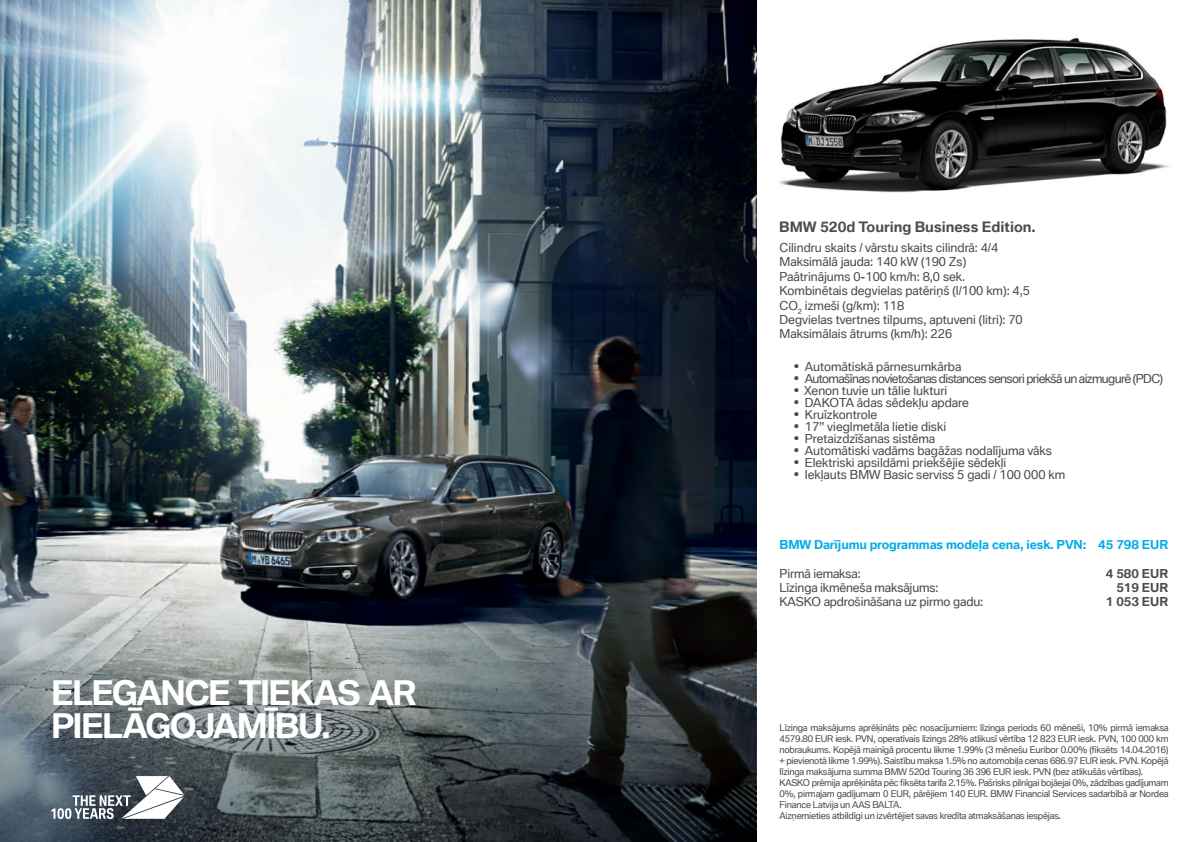
<style>
.page{position:relative;width:1191px;height:842px;background:#fff}
.page>*{position:absolute;margin:0;border:0;box-sizing:border-box;transform-origin:0 0}
.t1{font:700 33px/33px "BMW Type Global Pro";letter-spacing:-.05em;color:#fff}
.t2{font:700 14px "BMW Type Global";color:#4d4d4f}
.t3{font:12px/14.4px "BMW Type Global";color:#4d4d4f}
.t4{font:12px "BMW Type Global";letter-spacing:-.05em;color:#4d4d4f}
.t5{font:700 12px "BMW Type Global";letter-spacing:-.01em;color:#00ade8}
.t6{font:700 12px/14.4px "BMW Type Global";color:#4d4d4f;text-align:right}
.t7{font:9px/11px "BMW Type Global";letter-spacing:-.02em;color:#4d4d4f}
</style>
<div class="page">
<img style="left:0;top:0;width:756px;height:566px">
<svg style="left:0;top:566px;width:756px;height:276px;background:#565d60"></svg>
<svg style="left:51px;top:776px;width:133px;height:43px"></svg>
<img style="left:779px;top:37px;width:390px;height:156px">
<h1 class="t1" style="left:51px;top:677px;width:367px">ELEGANCE TIEKAS AR<br>PIELĀGOJAMĪBU.</h1>
<h2 class="t2" style="left:779px;top:217px;width:258px">BMW 520d Touring Business Edition.</h2>
<p class="t3" style="left:779px;top:241px;width:252px">Cilindru skaits / vārstu skaits cilindrā: 4/4<br>Maksimālā jauda: 140 kW (190 Zs)<br>Paātrinājums 0-100 km/h: 8,0 sek.<br>Kombinētais degvielas patēriņš (l/100 km): 4,5<br>CO<sub>2</sub> izmeši (g/km): 118<br>Degvielas tvertnes tilpums, aptuveni (litri): 70<br>Maksimālais ātrums (km/h): 226</p>
<h3 class="t3" style="left:793px;top:360px;width:169px">• Automātiskā pārnesumkārba</h3>
<h3 class="t4" style="left:793px;top:370px;width:371px">• Automašīnas novietošanas distances sensori priekšā un aizmugurē (PDC)</h3>
<h3 class="t3" style="left:793px;top:384px;width:155px">• Xenon tuvie un tālie lukturi</h3>
<h3 class="t3" style="left:793px;top:396px;width:177px">• DAKOTA ādas sēdekļu apdare</h3>
<h3 class="t3" style="left:793px;top:408px;width:85px">• Kruīzkontrole</h3>
<h3 class="t3" style="left:793px;top:420px;width:154px">• 17” vieglmetāla lietie diski</h3>
<h3 class="t3" style="left:793px;top:432px;width:143px">• Pretaizdzīšanas sistēma</h3>
<h3 class="t3" style="left:793px;top:444px;width:260px">• Automātiski vadāms bagāžas nodalījuma vāks</h3>
<h3 class="t3" style="left:793px;top:456px;width:214px">• Elektriski apsildāmi priekšējie sēdekļi</h3>
<h3 class="t3" style="left:793px;top:468px;width:273px">• Iekļauts BMW Basic serviss 5 gadi / 100 000 km</h3>
<h3 class="t5" style="left:779px;top:535px;width:308px">BMW Darījumu programmas modeļa cena, iesk. PVN:</h3>
<h3 class="t3" style="left:779px;top:566px;width:205px">Pirmā iemaksa:<br>Līzinga ikmēneša maksājums:<br>KASKO apdrošināšana uz pirmo gadu:</h3>
<h3 class="t5" style="left:1098px;top:535px;width:72px">45 798 EUR</h3>
<h3 class="t6" style="left:1105px;top:566px;width:64px">4 580 EUR<br>519 EUR<br>1 053 EUR</h3>
<p class="t7" style="left:779px;top:723px;width:390px">Līzinga maksājums aprēķināts pēc nosacījumiem: līzinga periods 60 mēneši, 10% pirmā iemaksa 4579.80 EUR iesk. PVN, operatīvais līzings 28% atlikusī vērtība 12 823 EUR iesk. PVN, 100 000 km nobraukums. Kopējā mainīgā procentu likme 1.99% (3 mēnešu Euribor 0.00% (fiksēts 14.04.2016) + pievienotā likme 1.99%). Saistību maksa 1.5% no automobiļa cenas 686.97 EUR iesk. PVN. Kopējā līzinga maksājuma summa BMW 520d Touring 36 396 EUR iesk. PVN (bez atlikušās vērtības).<br>KASKO prēmija aprēķināta pēc fiksēta tarifa 2.15%. Pašrisks pilnīgai bojāejai 0%, zādzības gadījumam 0%, pirmajam gadījumam 0 EUR, pārējiem 140 EUR. BMW Financial Services sadarbībā ar Nordea Finance Latvija un AAS BALTA.<br>Aizņemieties atbildīgi un izvērtējiet savas kredīta atmaksāšanas iespējas.</p>
</div>
